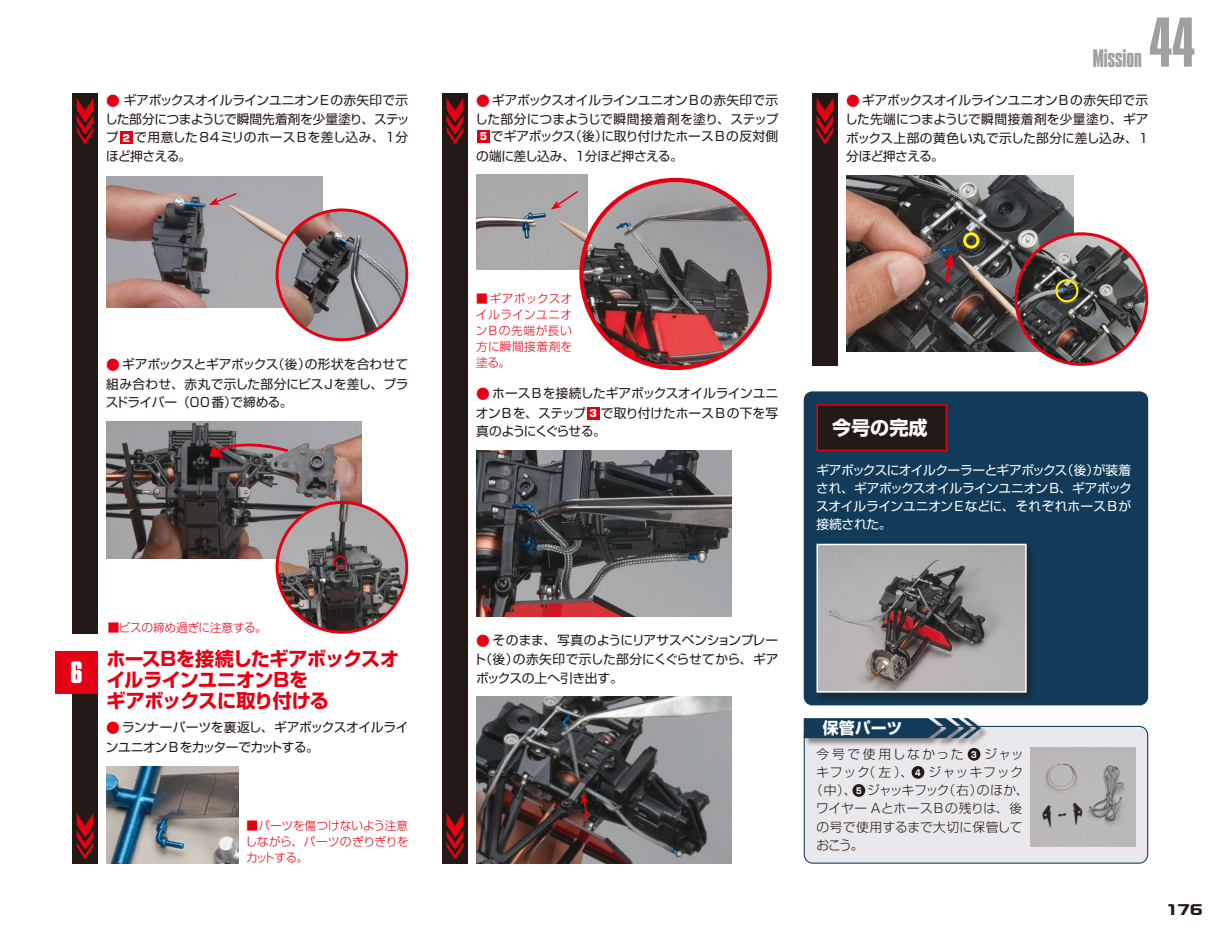
<style>
.page{position:relative;width:1212px;height:936px;background:#fff}
.page>*{position:absolute;margin:0;border:0;box-sizing:border-box;transform-origin:0 0}
.t1{font:61.05px "Press Gothic";color:#a0a0a1}
.t2{font:700 26.55px "Compacta BT";color:#fff}
.t3{font:21.75px "Press Gothic";color:#a0a0a1}
.t4{font:700 19.2px/21.3px "Shin Go Pro";letter-spacing:-.035em;color:#e60013}
.t5{font:700 19.2px "Shin Go Pro";color:#fff}
.t6{font:700 15.9px "Shin Go Pro";color:#fff}
.t7{font:700 13.2px "Ro G San Srf Std";color:#231916;scale:1.25 1}
.t8{font:12.75px/19.6px "Shin Go Pro";letter-spacing:-.015em;color:#231916}
.t9{font:12.75px/18.1px "Shin Go Pro";letter-spacing:-.02em;color:#fff;text-align:justify}
.t10{font:12.75px/19.6px "Shin Go Pro";letter-spacing:-.035em;color:#231916}
.t11{font:300 12.75px "Shin Go Pro";letter-spacing:.045em;color:#231916}
.t12{font:12.75px/18.1px "Shin Go Pro";letter-spacing:.005em;color:#231916}
.t13{font:300 12.75px "Shin Go Pro";letter-spacing:-.065em;color:#231916}
.t14{font:300 12.75px "Shin Go Pro";letter-spacing:.065em;color:#231916}
.t15{font:300 12.75px "Shin Go Pro";letter-spacing:.14em;color:#231916}
.t16{font:12.75px "Shin Go Pro";letter-spacing:-.12em;color:#231916}
.t17{font:300 11.7px/15.9px "Shin Go Pro";color:#e60013;text-align:justify}
.t18{font:300 11.7px "Shin Go Pro";letter-spacing:-.02em;color:#e60013}
.s1{font-size:13.8px;color:#e60013}
.s2{font-family:"Eurostile LT Std";font-weight:700;font-size:10.5px;color:#fff}
.s3{font-weight:700;font-size:8.55px;color:#fff}
</style>
<div class="page">
<div style="left:72px;top:94px;width:26px;height:539px;background:#231916"></div>
<div style="left:442px;top:94px;width:26px;height:769px;background:#231916"></div>
<div style="left:812px;top:94px;width:26px;height:272px;background:#231916"></div>
<div style="left:804px;top:391px;width:344px;height:314px;background:#113b58;border-radius:9px"></div>
<div style="left:817px;top:405px;width:129px;height:45px;background:#231916"></div>
<div style="left:816px;top:404px;width:131px;height:47px;border:2px solid #e60013"></div>
<div style="left:816px;top:543px;width:219px;height:158px;background:#231916;opacity:.5"></div>
<img style="left:818px;top:545px;width:207px;height:145px">
<div style="left:816px;top:543px;width:211px;height:149px;border:1px solid #fff"></div>
<div style="left:72px;top:650px;width:26px;height:213px;background:#231916"></div>
<svg style="left:77px;top:813px;width:16px;height:46px"></svg>
<svg style="left:447px;top:813px;width:16px;height:46px"></svg>
<div style="left:587px;top:407px;width:12px;height:12px;background:#e60013"></div>
<div style="left:120px;top:131px;width:13px;height:13px;background:#e60013"></div>
<div style="left:477px;top:130px;width:13px;height:12px;background:#e60013"></div>
<svg style="left:77px;top:98px;width:16px;height:46px"></svg>
<svg style="left:447px;top:98px;width:16px;height:46px"></svg>
<svg style="left:816px;top:98px;width:17px;height:46px"></svg>
<img style="left:106px;top:177px;width:216px;height:130px">
<img style="left:476px;top:175px;width:111px;height:95px">
<img style="left:846px;top:175px;width:227px;height:176px">
<img style="left:106px;top:421px;width:255px;height:137px">
<img style="left:476px;top:450px;width:255px;height:166px">
<img style="left:106px;top:766px;width:132px;height:97px">
<img style="left:476px;top:696px;width:255px;height:167px">
<div style="left:804px;top:726px;width:343px;height:137px;background:#eae8ec;border-radius:9px"></div>
<div style="left:804px;top:725px;width:344px;height:138px;border:1px solid #113b58;border-radius:9px"></div>
<div style="left:803px;top:717px;width:186px;height:29px;background:#231916;opacity:.5"></div>
<svg style="left:804px;top:718px;width:177px;height:20px"></svg>
<div style="left:968px;top:747px;width:12px;height:13px;background:#231916;border-radius:50%"></div>
<div style="left:911px;top:766px;width:13px;height:12px;background:#231916;border-radius:50%"></div>
<div style="left:852px;top:784px;width:13px;height:12px;background:#231916;border-radius:50%"></div>
<img style="left:1030px;top:747px;width:105px;height:99px">
<div style="left:55px;top:650px;width:43px;height:43px;background:#e60013"></div>
<img style="left:277px;top:210px;width:130px;height:130px;border-radius:65px">
<div style="left:276px;top:208px;width:132px;height:133px;border:3px solid #e60013;border-radius:50%"></div>
<img style="left:277px;top:503px;width:130px;height:129px">
<div style="left:276px;top:501px;width:132px;height:132px;border:3px solid #e60013;border-radius:50%"></div>
<img style="left:581px;top:180px;width:188px;height:188px;border-radius:94px">
<div style="left:579px;top:178px;width:192px;height:192px;border:4px solid #e60013;border-radius:50%"></div>
<img style="left:1016px;top:234px;width:131px;height:130px;border-radius:65px">
<div style="left:1015px;top:232px;width:133px;height:134px;border:3px solid #e60013;border-radius:50%"></div>
<svg style="left:209px;top:192px;width:29px;height:13px"></svg>
<div style="left:333px;top:555px;width:14px;height:13px;border:2px solid #e60013;border-radius:50%"></div>
<svg style="left:551px;top:189px;width:29px;height:21px"></svg>
<svg style="left:581px;top:792px;width:8px;height:29px"></svg>
<svg style="left:943px;top:252px;width:12px;height:33px"></svg>
<div style="left:963px;top:232px;width:16px;height:16px;border:3px solid #fff100;border-radius:50%"></div>
<div style="left:1055px;top:279px;width:23px;height:23px;border:2px solid #fff100;border-radius:50%"></div>
<svg style="left:207px;top:432px;width:85px;height:39px"></svg>
<p class="t8" style="left:105px;top:89px;width:306px"><span class="s1">●</span> ギアボックスオイルラインユニオンEの赤矢印で示した部分につまようじで瞬間先着剤を少量塗り、ステッ</p>
<p class="t12" style="left:106px;top:127px;width:304px">プ <span class="s2">2</span> で用意した84ミリのホースBを差し込み、１分ほど押さえる。</p>
<p class="t8" style="left:475px;top:89px;width:305px"><span class="s1">●</span> ギアボックスオイルラインユニオンBの赤矢印で示した部分につまようじで瞬間接着剤を塗り、ステップ</p>
<p class="t8" style="left:476px;top:125px;width:303px"><span class="s2">5</span> でギアボックス（後）に取り付けたホースBの反対側の端に差し込み、１分ほど押さえる。</p>
<h3 class="t3" style="left:1093px;top:44px;width:50px">Mission</h3>
<h1 class="t1" style="left:1149px;top:3px;width:47px">44</h1>
<p class="t8" style="left:845px;top:89px;width:305px"><span class="s1">●</span> ギアボックスオイルラインユニオンBの赤矢印で示した先端につまようじで瞬間接着剤を少量塗り、ギア</p>
<p class="t8" style="left:846px;top:127px;width:305px;line-height:18px">ボックス上部の黄色い丸で示した部分に差し込み、１分ほど押さえる。</p>
<p class="t17" style="left:476px;top:289px;width:98px">■ギアボックスオイルラインユニオンBの先端が長い方に瞬間接着剤を塗る。</p>
<p class="t8" style="left:106px;top:353px;width:304px"><span class="s1">●</span> ギアボックスとギアボックス（後）の形状を合わせて組み合わせ、赤丸で示した部分にビスJを差し、プラ</p>
<p class="t8" style="left:106px;top:391px;width:188px">スドライバー（00番）で締める。</p>
<p class="t8" style="left:476px;top:382px;width:304px"><span class="s1">●</span> ホースBを接続したギアボックスオイルラインユニオンBを、ステップ <span class="s2">3</span> で取り付けたホースBの下を写</p>
<p class="t16" style="left:476px;top:421px;width:131px">真のようにくぐらせる。</p>
<h2 class="t2" style="left:70px;top:656px;width:14px">6</h2>
<p class="t18" style="left:108px;top:618px;width:161px">■ビスの締め過ぎに注意する。</p>
<h3 class="t4" style="left:107px;top:645px;width:294px">ホースBを接続したギアボックスオイルラインユニオンBを<br>ギアボックスに取り付ける</h3>
<p class="t10" style="left:106px;top:716px;width:304px"><span class="s1">●</span> ランナーパーツを裏返し、ギアボックスオイルラインユニオンBをカッターでカットする。</p>
<p class="t17" style="left:245px;top:816px;width:165px">■パーツを傷つけないよう注意しながら、パーツのぎりぎりをカットする。</p>
<p class="t8" style="left:473px;top:628px;width:306px"><span class="s1">●</span> そのまま、写真のようにリアサスペンションプレート（後）の赤矢印で示した部分にくぐらせてから、ギア</p>
<p class="t8" style="left:476px;top:666px;width:148px">ボックスの上へ引き出す。</p>
<h3 class="t5" style="left:832px;top:412px;width:97px">今号の完成</h3>
<p class="t9" style="left:816px;top:459px;width:317px">ギアボックスにオイルクーラーとギアボックス（後）が装着され、ギアボックスオイルラインユニオンB、ギアボックスオイルラインユニオンEなどに、それぞれホースBが接続された。</p>
<p class="t6" style="left:823px;top:715px;width:81px">保管パーツ</p>
<p class="t15" style="left:816px;top:743px;width:209px">今号で使用しなかった <span class="s3">3</span> ジャッ</p>
<p class="t14" style="left:816px;top:761px;width:208px">キフック（左）、 <span class="s3">4</span> ジャッキフック</p>
<p class="t13" style="left:810px;top:780px;width:220px">（中）、<span class="s3">5</span> ジャッキフック（右）のほか、</p>
<p class="t11" style="left:816px;top:798px;width:208px">ワイヤー AとホースBの残りは、後</p>
<p class="t11" style="left:816px;top:816px;width:208px">の号で使用するまで大切に保管して</p>
<p class="t11" style="left:816px;top:834px;width:49px">おこう。</p>
<p class="t7" style="left:1167px;top:900px;width:31px">176</p>
</div>
